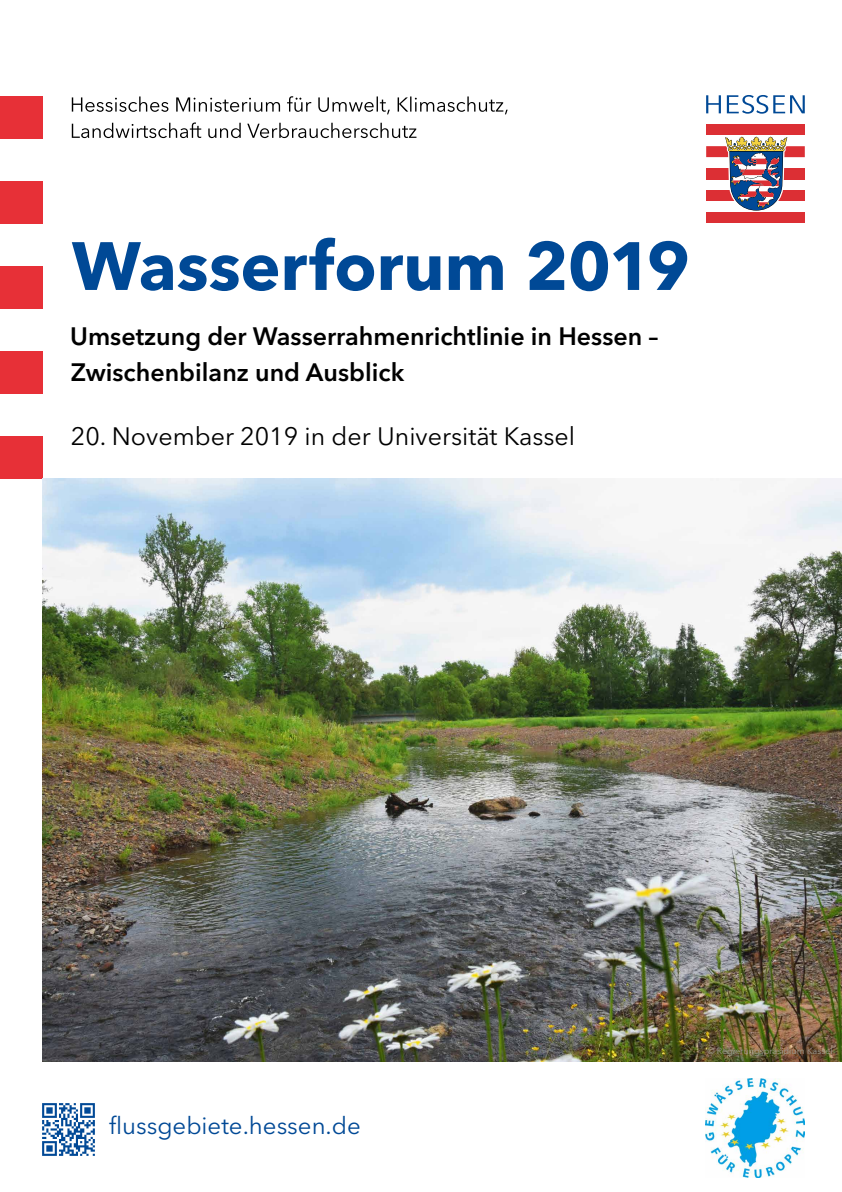
<style>
.page{position:relative;width:842px;height:1192px;background:#fff}
.page>*{position:absolute;margin:0;border:0;box-sizing:border-box;transform-origin:0 0}
.t1{font:600 25px/36.3px "Avenir Next LT Pro";color:#000}
.t2{font:25px "Avenir Next LT Pro";color:#000}
.t3{font:24px "Avenir Next LT Pro";color:#004996}
.t4{font:9px "Avenir Next LT Pro";color:#9e9c90}
</style>
<div class="page">
<div style="left:706px;top:124px;width:99px;height:11px;background:#dc2f34"></div>
<div style="left:706px;top:146px;width:99px;height:11px;background:#dc2f34"></div>
<div style="left:706px;top:168px;width:99px;height:11px;background:#dc2f34"></div>
<div style="left:706px;top:190px;width:99px;height:11px;background:#dc2f34"></div>
<div style="left:706px;top:212px;width:99px;height:11px;background:#dc2f34"></div>
<svg style="left:724px;top:136px;width:65px;height:75px"></svg>
<svg style="left:706px;top:95px;width:15px;height:18px"></svg>
<svg style="left:727px;top:95px;width:78px;height:19px"></svg>
<div style="left:0;top:96px;width:43px;height:42px;background:#e73037"></div>
<div style="left:0;top:181px;width:43px;height:42px;background:#e73037"></div>
<div style="left:0;top:266px;width:43px;height:43px;background:#e73037"></div>
<div style="left:0;top:351px;width:43px;height:43px;background:#e73037"></div>
<div style="left:0;top:436px;width:43px;height:43px;background:#e73037"></div>
<img style="left:43px;top:479px;width:799px;height:583px">
<img style="left:706px;top:1078px;width:99px;height:100px">
<img style="left:42px;top:1103px;width:53px;height:53px">
<svg style="left:72px;top:238px;width:615px;height:53px"></svg>
<svg style="left:72px;top:96px;width:436px;height:18px"></svg>
<svg style="left:72px;top:122px;width:344px;height:16px"></svg>
<p class="t1" style="left:70px;top:318px;width:590px">Umsetzung der Wasserrahmenrichtlinie in Hessen –<br>Zwischenbilanz und Ausblick</p>
<p class="t2" style="left:71px;top:421px;width:506px">20. November 2019 in der Universität Kassel</p>
<p class="t3" style="left:109px;top:1112px;width:253px">flussgebiete.hessen.de</p>
<p class="t4" style="left:707px;top:1046px;width:127px">© Regierungspräsidium Kassel</p>
</div>
